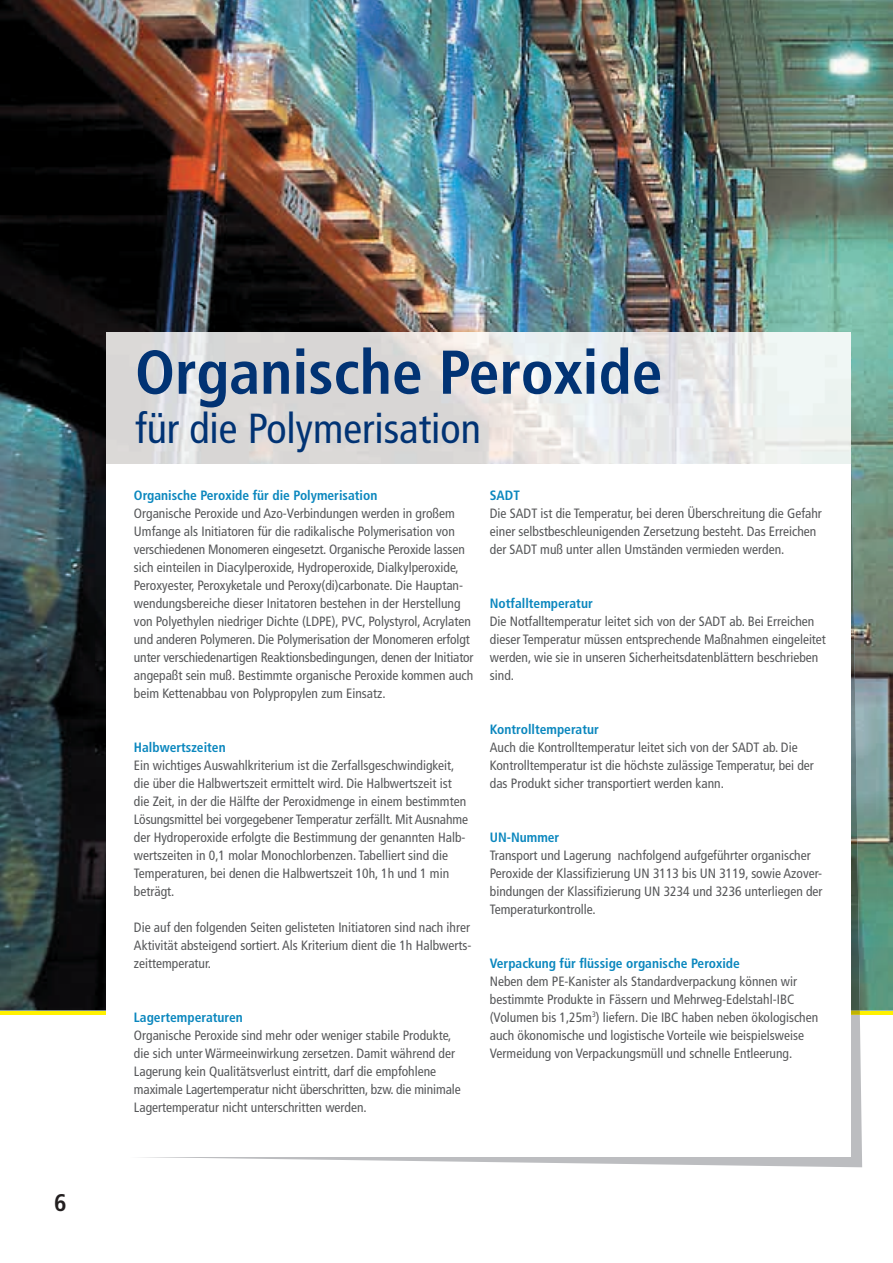
<style>
.page{position:relative;width:893px;height:1263px;background:#fff}
.page>*{position:absolute;margin:0;border:0;box-sizing:border-box;transform-origin:0 0}
.t1{font:700 condensed 61.8px "Frutiger";color:#013374}
.t2{font:condensed 42px "Frutiger";color:#013374}
.t3{font:700 condensed 24px "Frutiger";color:#231f20}
.t4{font:condensed 13.5px/18px "Frutiger";color:#57585a}
.t5{font:700 condensed 13.5px "Frutiger";color:#0b87be}
</style>
<div class="page">
<div style="left:0;top:1010px;width:893px;height:5px;background:#fff101"></div>
<img style="left:0;top:0;width:893px;height:1010px">
<svg style="left:141px;top:1015px;width:721px;height:152px;fill:#bcbdc0"></svg>
<div style="left:850px;top:1010px;width:10px;height:5px;background:#c0b301"></div>
<img style="left:850px;top:463px;width:10px;height:547px">
<div style="left:106px;top:463px;width:744px;height:694px;background:#fff"></div>
<img style="left:106px;top:333px;width:744px;height:130px">
<h3 class="t3" style="left:54px;top:1188px;width:14px">6</h3>
<h1 class="t1" style="left:135px;top:336px;width:529px">Organische Peroxide</h1>
<h2 class="t2" style="left:135px;top:404px;width:347px">für die Polymerisation</h2>
<p class="t5" style="left:134px;top:487px;width:245px">Organische Peroxide für die Polymerisation</p>
<p class="t4" style="left:134px;top:504px;width:341px">Organische Peroxide und Azo-Verbindungen werden in großem Umfange als Initiatoren für die radikalische Polymerisation von verschiedenen Monomeren eingesetzt. Organische Peroxide lassen sich einteilen in Diacylperoxide, Hydroperoxide, Dialkylperoxide, Peroxyester, Peroxyketale und Peroxy(di)carbonate. Die Haupt an&shy;wendungsbereiche dieser Initatoren bestehen in der Herstellung von Polyethylen niedriger Dichte (LDPE), PVC, Polystyrol, Acrylaten und anderen Polymeren. Die Polymerisation der Monomeren erfolgt unter verschiedenartigen Reaktionsbedingungen, denen der Initiator angepaßt sein muß. Bestimmte organische Peroxide kommen auch beim Kettenabbau von Polypropylen zum Einsatz.</p>
<p class="t5" style="left:134px;top:739px;width:93px">Halbwertszeiten</p>
<p class="t4" style="left:134px;top:756px;width:336px">Ein wichtiges Auswahlkriterium ist die Zerfallsgeschwindigkeit, die über die Halbwertszeit ermittelt wird. Die Halbwertszeit ist die Zeit, in der die Hälfte der Peroxidmenge in einem bestimmten Lösungsmittel bei vorgegebener Temperatur zerfällt. Mit Ausnahme der Hydroperoxide erfolgte die Bestimmung der genannten Halb&shy;wertszeiten in 0,1 molar Monochlorbenzen. Tabelliert sind die Temperaturen, bei denen die Halbwertszeit 10h, 1h und 1 min beträgt.</p>
<p class="t4" style="left:134px;top:918px;width:339px;text-align:justify">Die auf den folgenden Seiten gelisteten Initiatoren sind nach ihrer Aktivität absteigend sortiert. Als Kriterium dient die 1h Halb werts&shy;zeittemperatur.</p>
<p class="t5" style="left:134px;top:1009px;width:111px">Lagertemperaturen</p>
<p class="t4" style="left:134px;top:1026px;width:328px">Organische Peroxide sind mehr oder weniger stabile Produkte, die sich unter Wärmeeinwirkung zersetzen. Damit während der Lagerung kein Qualitätsverlust eintritt, darf die empfohlene maximale Lagertemperatur nicht überschritten, bzw. die minimale Lagertemperatur nicht unterschritten werden.</p>
<p class="t5" style="left:490px;top:487px;width:31px">SADT</p>
<p class="t4" style="left:490px;top:504px;width:334px">Die SADT ist die Temperatur, bei deren Überschreitung die Gefahr einer selbstbeschleu nigenden Zersetzung besteht. Das Erreichen der SADT muß unter allen Umständen vermieden werden.</p>
<p class="t5" style="left:490px;top:595px;width:104px">Notfalltemperatur</p>
<p class="t4" style="left:490px;top:612px;width:338px">Die Notfalltemperatur leitet sich von der SADT ab. Bei Erreichen dieser Temperatur müssen entsprechende Maßnahmen eingeleitet werden, wie sie in unseren Sicherheitsdatenblättern beschrieben sind.</p>
<p class="t5" style="left:490px;top:721px;width:111px">Kontrolltemperatur</p>
<p class="t4" style="left:490px;top:738px;width:326px">Auch die Kontrolltemperatur leitet sich von der SADT ab. Die<br>Kontrolltemperatur ist die höchste zulässige Temperatur, bei der das Produkt sicher transportiert werden kann.</p>
<p class="t5" style="left:490px;top:829px;width:71px">UN-Nummer</p>
<p class="t4" style="left:490px;top:846px;width:334px">Transport und Lagerung nachfolgend aufgeführter organischer Peroxide der Klassifizierung UN 3113 bis UN 3119, sowie Azo ver&shy;bindungen der Klassifizierung UN 3234 und 3236 unterliegen der Temperaturkontrolle.</p>
<p class="t5" style="left:490px;top:955px;width:252px">Verpackung für flüssige organische Peroxide</p>
<p class="t4" style="left:490px;top:972px;width:330px">Neben dem PE-Kanister als Standardverpackung können wir bestimmte Produkte in Fässern und Mehrweg-Edelstahl-IBC (Volumen bis 1,25m<sup>3</sup>) liefern. Die IBC haben neben ökologischen auch ökonomische und logistische Vorteile wie beispielsweise Vermeidung von Verpackungsmüll und schnelle Entleerung.</p>
</div>
